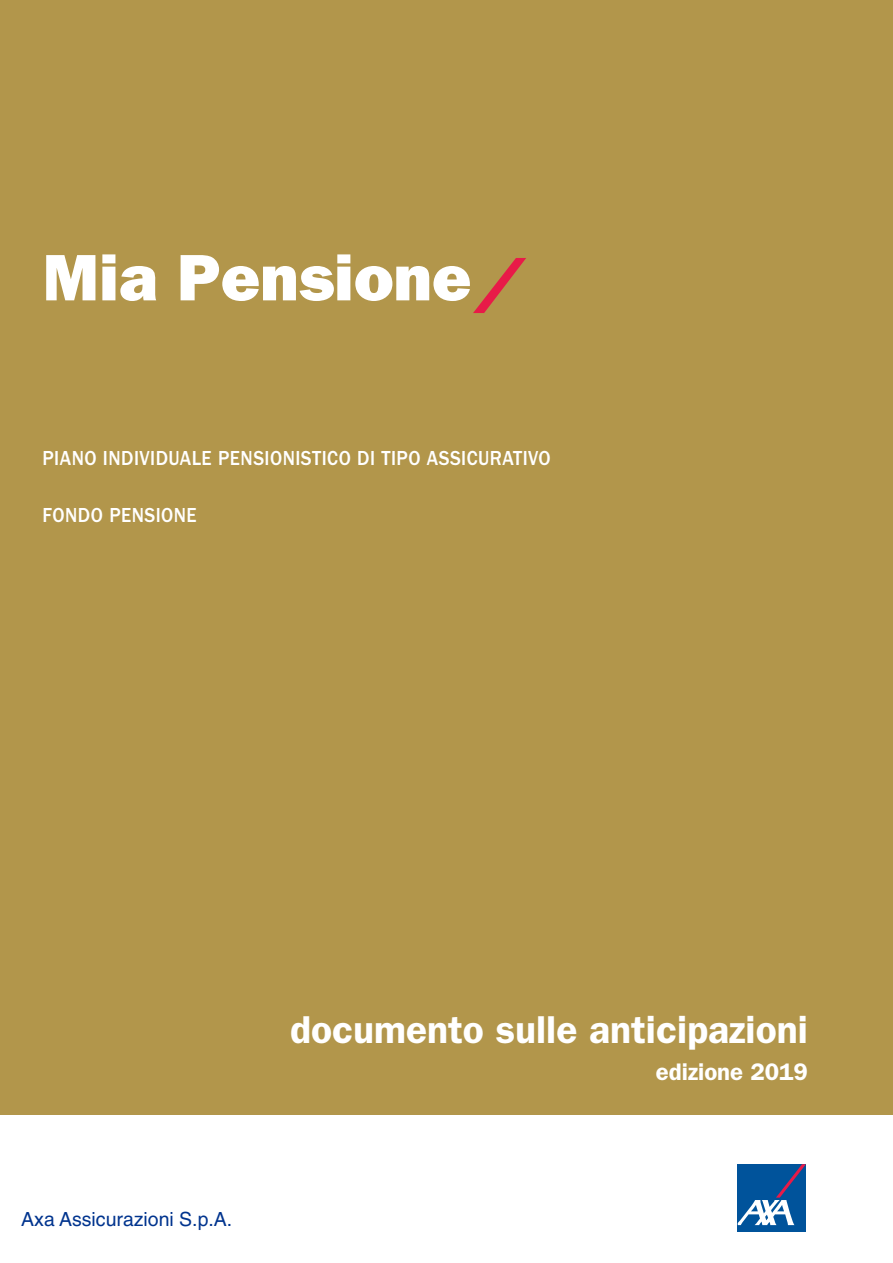
<style>
.page{position:relative;width:893px;height:1263px;background:#fff}
.page>*{position:absolute;margin:0;border:0;box-sizing:border-box;transform-origin:0 0}
.t1{font:800 66px "Franklin Gothic";color:#fff}
.t2{font:600 39px "Franklin Gothic";color:#fff}
.t3{font:600 24px "Franklin Gothic";color:#fff}
.t4{font:500 21px "Franklin Gothic";letter-spacing:.025em;color:#fff;scale:.9 1}
.t5{font:19.5px "Helvetica";color:#00348e}
</style>
<div class="page">
<div style="left:0;top:0;width:893px;height:1114px;background:#b2964b"></div>
<div style="left:738px;top:1164px;width:68px;height:68px;background:#00539b"></div>
<svg style="left:738px;top:1164px;width:68px;height:61px"></svg>
<svg style="left:473px;top:258px;width:53px;height:55px"></svg>
<h1 class="t1" style="left:43px;top:255px;width:430px">Mia Pensione</h1>
<p class="t4" style="left:43px;top:451px;width:566px">PIANO INDIVIDUALE PENSIONISTICO DI TIPO ASSICURATIVO</p>
<p class="t4" style="left:43px;top:508px;width:173px">FONDO PENSIONE</p>
<p class="t5" style="left:21px;top:1212px;width:213px">Axa Assicurazioni S.p.A.</p>
<h2 class="t2" style="left:290px;top:1016px;width:519px">documento sulle anticipazioni</h2>
<p class="t3" style="left:656px;top:1063px;width:153px">edizione 2019</p>
</div>
